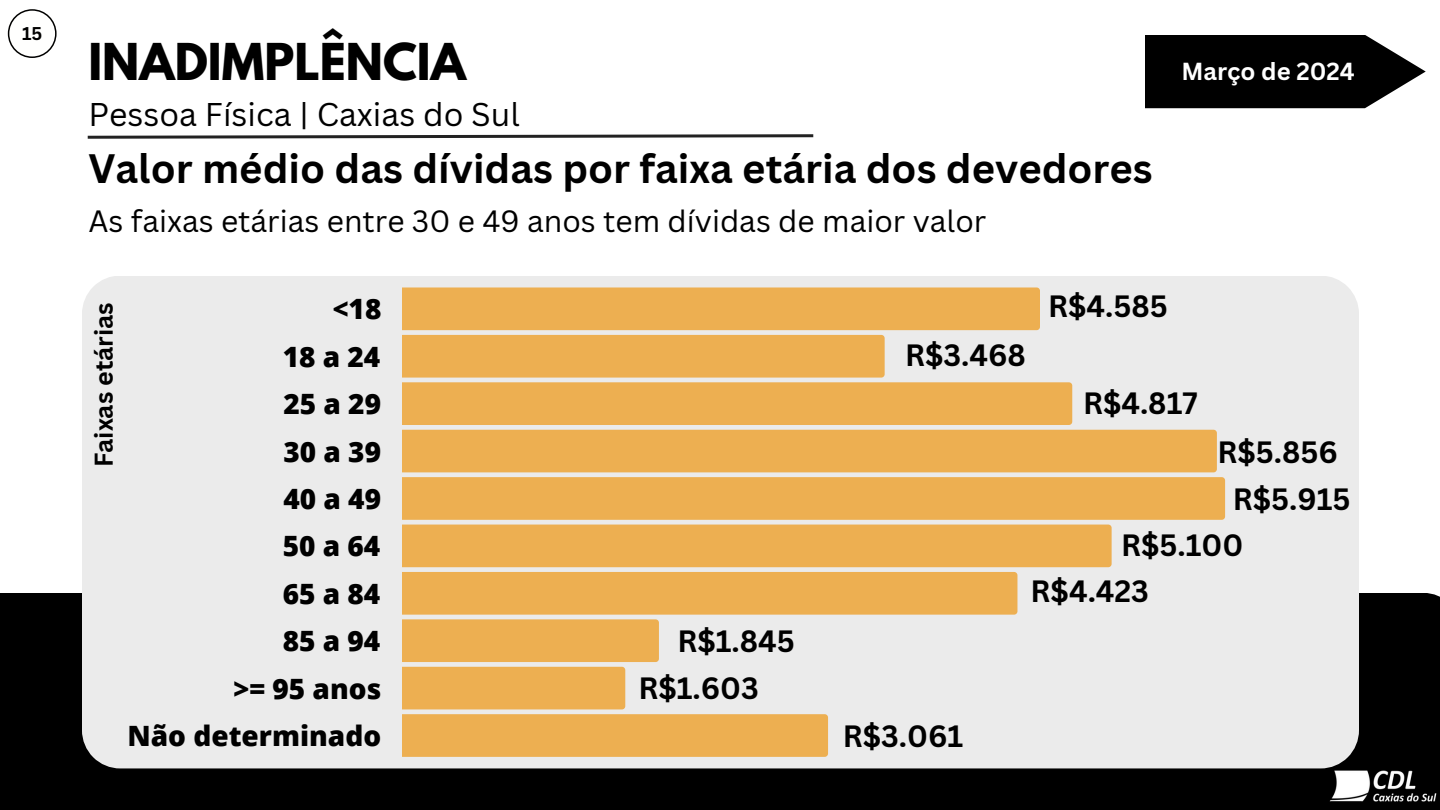
<style>
.page{position:relative;width:1440px;height:810px;background:#fff}
.page>*{position:absolute;margin:0;border:0;box-sizing:border-box;transform-origin:0 0}
.t1{font:700 45px "League Spartan";color:#000}
.t2{font:700 40px "Canva Sans";color:#000}
.t3{font:32px "Canva Sans";color:#000}
.t4{font:700 30px "Canva Sans";color:#000}
.t5{font:30px "Canva Sans";color:#000}
.t6{font:800 28px/47.4px "Open Sans";color:#000;text-align:right}
.t7{font:700 25px "Canva Sans";color:#000}
.t8{font:700 24px "Canva Sans";color:#fff}
.t9{font:700 18px "Canva Sans";color:#000}
</style>
<div class="page">
<div style="left:0;top:593px;width:1440px;height:217px;background:#000"></div>
<svg style="left:87px;top:134px;width:727px;height:5px"></svg>
<div style="left:82px;top:276px;width:1276px;height:492px;background:#ebebeb"></div>
<svg style="left:402px;top:287px;width:823px;height:470px;background:#ecc58a"></svg>
<svg style="left:1145px;top:35px;width:281px;height:73px;background:#1b1b1b"></svg>
<svg style="left:8px;top:9px;width:49px;height:49px"></svg>
<img style="left:1321px;top:760px;width:119px;height:50px">
<h3 class="t9" style="left:22px;top:21px;width:22px">15</h3>
<p class="t1" style="left:88px;top:39px;width:379px">INADIMPLÊNCIA</p>
<h3 class="t3" style="left:88px;top:92px;width:433px">Pessoa Física | Caxias do Sul</h3>
<h1 class="t2" style="left:88px;top:140px;width:1066px">Valor médio das dívidas por faixa etária dos devedores</h1>
<h3 class="t5" style="left:88px;top:200px;width:899px">As faixas etárias entre 30 e 49 anos tem dívidas de maior valor</h3>
<p class="t8" style="left:1181px;top:54px;width:175px">Março de 2024</p>
<h3 class="t7" style="left:86px;top:467px;width:167px;rotate:-90deg">Faixas etárias</h3>
<p class="t6" style="left:128px;top:285px;width:256px">&lt;18<br>18 a 24<br>25 a 29<br>30 a 39<br>40 a 49<br>50 a 64<br>65 a 84<br>85 a 94<br>&gt;= 95 anos<br>Não determinado</p>
<h4 class="t4" style="left:1048px;top:285px;width:121px">R$4.585</h4>
<p class="t4" style="left:905px;top:334px;width:122px">R$3.468</p>
<h3 class="t4" style="left:1083px;top:382px;width:116px">R$4.817</h3>
<h4 class="t4" style="left:1217px;top:431px;width:122px">R$5.856</h4>
<h2 class="t4" style="left:1233px;top:478px;width:119px">R$5.915</h2>
<h3 class="t4" style="left:1121px;top:524px;width:124px">R$5.100</h3>
<h3 class="t4" style="left:1031px;top:570px;width:120px">R$4.423</h3>
<h3 class="t4" style="left:677px;top:620px;width:119px">R$1.845</h3>
<h3 class="t4" style="left:638px;top:667px;width:122px">R$1.603</h3>
<h3 class="t4" style="left:843px;top:715px;width:122px">R$3.061</h3>
</div>
